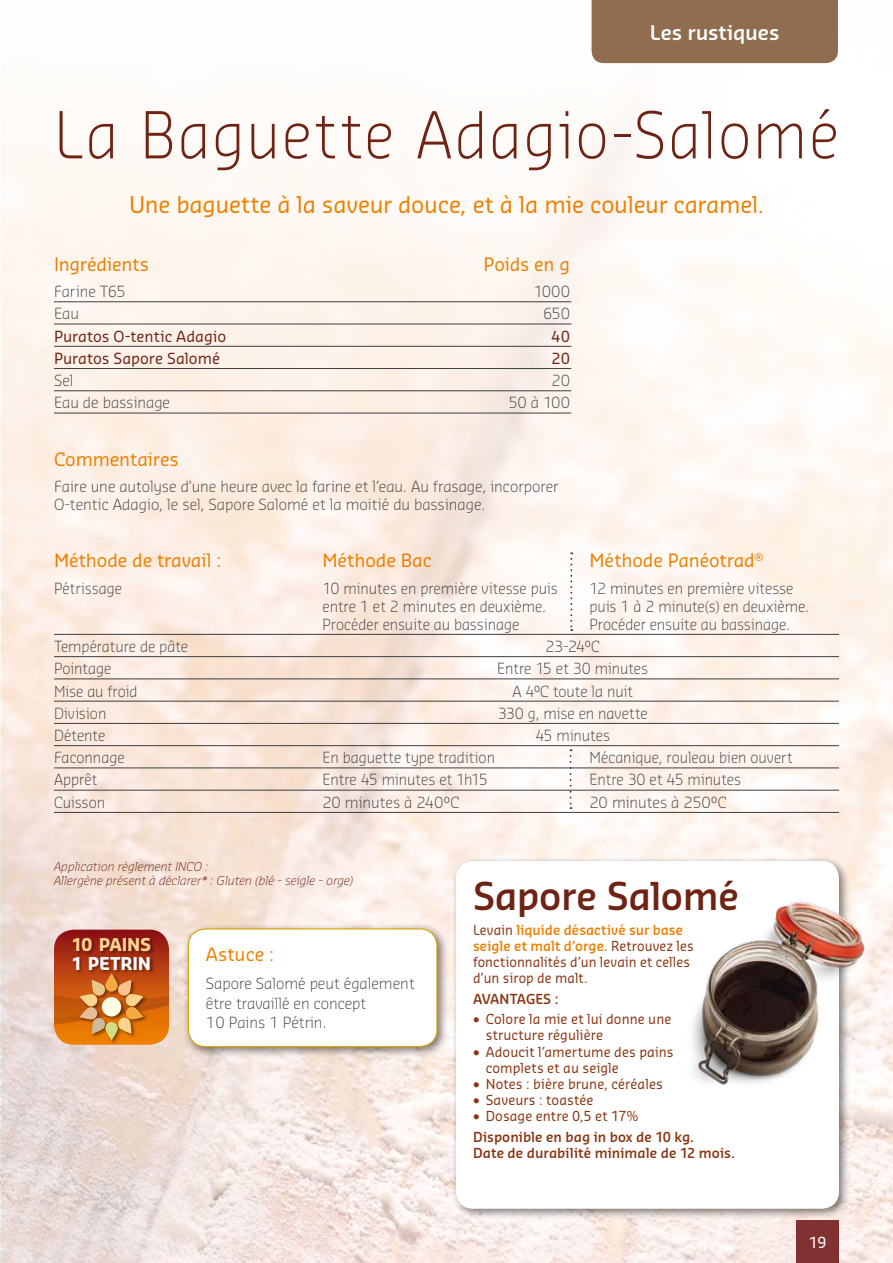
<style>
.page{position:relative;width:893px;height:1263px;background:#fff}
.page>*{position:absolute;margin:0;border:0;box-sizing:border-box;transform-origin:0 0}
.t1{font:300 63px "Sansa Std";letter-spacing:.03em;color:#6e2315;scale:.94 1}
.t2{font:600 37.5px "Sansa Std";letter-spacing:-.01em;color:#6e2315}
.t3{font:22.5px "Sansa Std";letter-spacing:-.01em;color:#ee7f00}
.t4{font:600 19.8px "Sansa Std";letter-spacing:-.005em;color:#fff}
.t5{font:18px "Sansa Std";letter-spacing:-.005em;color:#ee7f00}
.t6{font:700 17.25px "Sansa Std";letter-spacing:-.025em;color:#fdd48f}
.t7{font:700 17.25px "Sansa Std";letter-spacing:-.005em;color:#fff}
.t8{font:300 15px/19.5px "Sansa Std";color:#3e3d40}
.t9{font:15px "Sansa Std";color:#6e2315}
.t10{font:15px "Sansa Std";color:#fff}
.t11{font:13.5px/16.2px "Sansa Std";letter-spacing:.005em;color:#8a3410}
.t12{font:13.5px/16.2px "Sansa Std";letter-spacing:.005em;color:#8a3410;scale:.95 1}
.t13{font:600 13.5px/16.2px "Sansa Std";letter-spacing:.005em;color:#8a3410}
.t14{font:italic 300 12px/14.4px "Sansa Std";letter-spacing:.005em;color:#6e2315}
.s1{font-weight:600;color:#ee7f00}
</style>
<div class="page">
<img style="left:0;top:114px;width:893px;height:1149px">
<div style="left:183px;top:923px;width:266px;height:135px;background:#000;opacity:.5"></div>
<div style="left:188px;top:929px;width:249px;height:117px;background:#fff;border-radius:17px"></div>
<div style="left:188px;top:928px;width:249px;height:119px;border:1px solid #d9a500;border-radius:17px"></div>
<div style="left:451px;top:856px;width:399px;height:364px;background:#000;opacity:.5"></div>
<div style="left:456px;top:861px;width:383px;height:348px;background:#fff;border-radius:17px"></div>
<hr style="left:54px;top:301px;width:517px;height:1px;background:#3e3d40">
<hr style="left:54px;top:324px;width:517px;height:1px;background:#3e3d40">
<hr style="left:54px;top:346px;width:517px;height:1px;background:#3e3d40">
<hr style="left:54px;top:368px;width:517px;height:1px;background:#3e3d40">
<hr style="left:54px;top:390px;width:517px;height:1px;background:#3e3d40">
<hr style="left:54px;top:413px;width:517px;height:1px;background:#3e3d40">
<hr style="left:54px;top:634px;width:785px;height:1px;background:#3e3d40">
<hr style="left:54px;top:656px;width:785px;height:1px;background:#3e3d40">
<hr style="left:54px;top:678px;width:785px;height:1px;background:#3e3d40">
<hr style="left:54px;top:701px;width:785px;height:1px;background:#3e3d40">
<hr style="left:54px;top:723px;width:785px;height:1px;background:#3e3d40">
<hr style="left:54px;top:745px;width:785px;height:1px;background:#3e3d40">
<hr style="left:54px;top:767px;width:785px;height:1px;background:#3e3d40">
<hr style="left:54px;top:790px;width:785px;height:1px;background:#3e3d40">
<hr style="left:54px;top:812px;width:785px;height:1px;background:#3e3d40">
<svg style="left:54px;top:930px;width:115px;height:115px"></svg>
<div style="left:102px;top:997px;width:19px;height:19px;background:#fffce4;border-radius:50%"></div>
<img style="left:692px;top:868px;width:201px;height:265px">
<div style="left:591px;top:0;width:247px;height:64px;background:#906d4f"></div>
<div style="left:796px;top:1221px;width:43px;height:42px;background:#823133"></div>
<svg style="left:0;top:1034px;width:3px;height:208px"></svg>
<svg style="left:570px;top:552px;width:2px;height:79px"></svg>
<svg style="left:570px;top:749px;width:2px;height:60px"></svg>
<h3 class="t4" style="left:650px;top:20px;width:131px">Les rustiques</h3>
<h1 class="t1" style="left:54px;top:93px;width:837px">La Baguette Adagio-Salomé</h1>
<h3 class="t3" style="left:129px;top:190px;width:636px">Une baguette à la saveur douce, et à la mie couleur caramel.</h3>
<p class="t5" style="left:54px;top:252px;width:97px">Ingrédients</p>
<p class="t5" style="left:483px;top:252px;width:88px">Poids en g</p>
<p class="t8" style="left:54px;top:281px;width:73px">Farine T65</p>
<p class="t8" style="left:534px;top:281px;width:38px">1000</p>
<p class="t8" style="left:54px;top:303px;width:26px">Eau</p>
<p class="t8" style="left:543px;top:303px;width:29px">650</p>
<p class="t9" style="left:54px;top:326px;width:174px">Puratos O-tentic Adagio</p>
<p class="t9" style="left:551px;top:326px;width:20px">40</p>
<p class="t9" style="left:54px;top:348px;width:168px">Puratos Sapore Salomé</p>
<p class="t9" style="left:552px;top:348px;width:20px">20</p>
<p class="t8" style="left:54px;top:370px;width:21px">Sel</p>
<p class="t8" style="left:552px;top:370px;width:20px">20</p>
<p class="t8" style="left:54px;top:392px;width:118px">Eau de bassinage</p>
<p class="t8" style="left:508px;top:392px;width:63px">50 à 100</p>
<p class="t5" style="left:54px;top:447px;width:126px">Commentaires</p>
<p class="t8" style="left:54px;top:477px;width:506px;line-height:18px">Faire une autolyse d’une heure avec la farine et l’eau. Au frasage, incorporer<br>O-tentic Adagio, le sel, Sapore Salomé et la moitié du bassinage.</p>
<p class="t5" style="left:54px;top:549px;width:169px">Méthode de travail :</p>
<p class="t5" style="left:323px;top:549px;width:111px">Méthode Bac</p>
<p class="t5" style="left:590px;top:549px;width:176px">Méthode Panéotrad<sup>®</sup></p>
<p class="t8" style="left:54px;top:578px;width:70px">Pétrissage</p>
<p class="t8" style="left:322px;top:578px;width:237px">10 minutes en première vitesse puis</p>
<p class="t8" style="left:589px;top:578px;width:206px">12 minutes en première vitesse</p>
<p class="t8" style="left:323px;top:596px;width:225px">entre 1 et 2 minutes en deuxième.</p>
<p class="t8" style="left:590px;top:596px;width:221px">puis 1 à 2 minute(s) en deuxième.</p>
<p class="t8" style="left:323px;top:614px;width:198px">Procéder ensuite au bassinage</p>
<p class="t8" style="left:590px;top:614px;width:202px">Procéder ensuite au bassinage.</p>
<p class="t8" style="left:54px;top:636px;width:136px">Température de pâte</p>
<p class="t8" style="left:545px;top:636px;width:56px">23-24°C</p>
<p class="t8" style="left:54px;top:658px;width:59px">Pointage</p>
<p class="t8" style="left:497px;top:658px;width:153px">Entre 15 et 30 minutes</p>
<p class="t8" style="left:54px;top:680px;width:85px">Mise au froid</p>
<p class="t8" style="left:512px;top:680px;width:122px">A 4°C toute la nuit</p>
<p class="t8" style="left:54px;top:703px;width:54px">Division</p>
<p class="t8" style="left:498px;top:703px;width:152px">330 g, mise en navette</p>
<p class="t8" style="left:54px;top:725px;width:53px">Détente</p>
<p class="t8" style="left:535px;top:725px;width:76px">45 minutes</p>
<p class="t8" style="left:54px;top:747px;width:72px">Faconnage</p>
<p class="t8" style="left:323px;top:747px;width:174px">En baguette type tradition</p>
<p class="t8" style="left:590px;top:747px;width:204px">Mécanique, rouleau bien ouvert</p>
<p class="t8" style="left:54px;top:769px;width:45px">Apprêt</p>
<p class="t8" style="left:323px;top:769px;width:167px">Entre 45 minutes et 1h15</p>
<p class="t8" style="left:590px;top:769px;width:153px">Entre 30 et 45 minutes</p>
<p class="t8" style="left:54px;top:792px;width:53px">Cuisson</p>
<p class="t8" style="left:322px;top:792px;width:138px">20 minutes à 240°C</p>
<p class="t8" style="left:589px;top:792px;width:139px">20 minutes à 250°C</p>
<p class="t14" style="left:54px;top:858px;width:301px">Application règlement INCO :<br>Allergène présent à déclarer* : Gluten (blé - seigle - orge)</p>
<p class="t6" style="left:72px;top:933px;width:81px">10 PAINS</p>
<p class="t7" style="left:72px;top:952px;width:81px">1 PETRIN</p>
<p class="t5" style="left:206px;top:942px;width:69px">Astuce :</p>
<p class="t8" style="left:206px;top:973px;width:210px">Sapore Salomé peut également être travaillé en concept<br>10 Pains 1 Pétrin.</p>
<h2 class="t2" style="left:473px;top:871px;width:267px">Sapore Salomé</h2>
<p class="t12" style="left:473px;top:921px;width:234px">Levain <span class="s1">liquide désactivé sur base seigle et malt d’orge.</span> Retrouvez les fonctionnalités d’un levain et celles d’un sirop de malt.</p>
<p class="t13" style="left:473px;top:990px;width:87px">AVANTAGES :</p>
<p class="t11" style="left:486px;top:1010px;width:187px;text-indent:-13px">• Colore la mie et lui donne une structure régulière</p>
<p class="t11" style="left:486px;top:1043px;width:189px;text-indent:-13px">• Adoucit l’amertume des pains complets et au seigle</p>
<p class="t11" style="left:473px;top:1075px;width:191px">• Notes : bière brune, céréales</p>
<p class="t11" style="left:473px;top:1091px;width:122px">• Saveurs : toastée</p>
<p class="t11" style="left:473px;top:1107px;width:167px">• Dosage entre 0,5 et 17%</p>
<p class="t13" style="left:473px;top:1128px;width:264px">Disponible en bag in box de 10 kg.<br>Date de durabilité minimale de 12 mois.</p>
<p class="t10" style="left:809px;top:1232px;width:19px">19</p>
</div>
